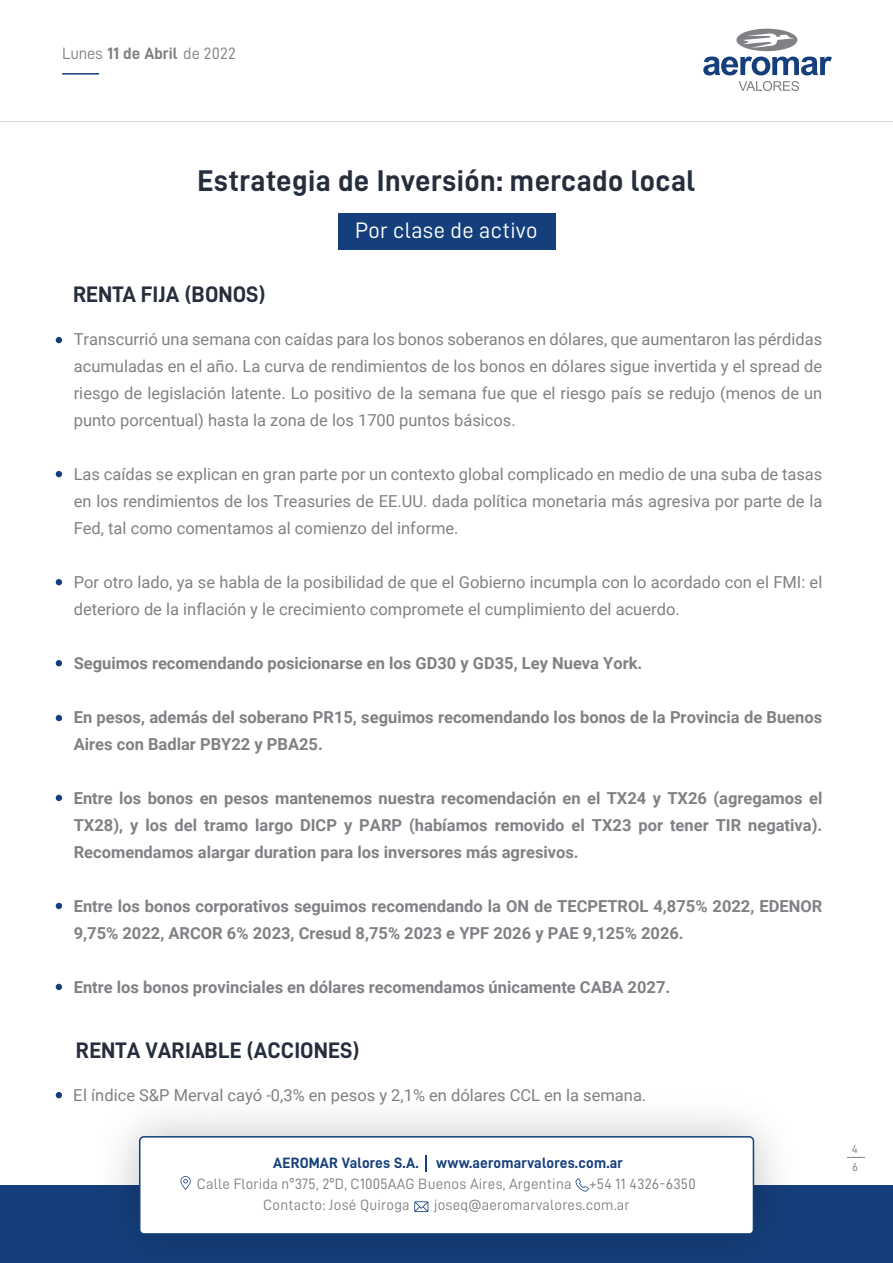
<style>
.page{position:relative;width:893px;height:1263px;background:#fff}
.page>*{position:absolute;margin:0;border:0;box-sizing:border-box;transform-origin:0 0}
.t1{font:30px "D DIN Bold";letter-spacing:.015em;color:#262e3d}
.t2{font:22.5px "D DIN Bold";color:#262e3d}
.t3{font:22.5px "D DIN";letter-spacing:.015em;color:#fff}
.t4{font:16.5px/27px "Roboto";color:#808185;text-align:justify}
.t5{font:700 16.5px/27px "Roboto";color:#808185}
.t6{font:16.5px "D DIN";letter-spacing:-.005em;color:#808185}
.t7{font:15px/21px "D DIN";letter-spacing:.015em;color:#808185}
.t8{font:15px "D DIN Bold";letter-spacing:.015em;color:#153f7c}
.t9{font:12px "D DIN";color:#808185}
.s1{font-family:"D DIN Bold"}
</style>
<div class="page">
<svg style="left:56px;top:471px;width:6px;height:6px"></svg>
<svg style="left:56px;top:579px;width:6px;height:6px"></svg>
<svg style="left:56px;top:660px;width:6px;height:6px"></svg>
<svg style="left:56px;top:715px;width:6px;height:6px"></svg>
<svg style="left:56px;top:1092px;width:6px;height:6px"></svg>
<svg style="left:56px;top:795px;width:6px;height:6px"></svg>
<svg style="left:56px;top:903px;width:6px;height:6px"></svg>
<svg style="left:56px;top:984px;width:6px;height:6px"></svg>
<svg style="left:847px;top:1157px;width:18px;height:1px"></svg>
<svg style="left:56px;top:337px;width:6px;height:6px"></svg>
<hr style="left:0;top:121px;width:893px;height:1px;background:#808185">
<svg style="left:703px;top:57px;width:129px;height:18px"></svg>
<svg style="left:738px;top:81px;width:61px;height:10px"></svg>
<div style="left:736px;top:29px;width:61px;height:22px;background:#808185;border-radius:50%"></div>
<svg style="left:743px;top:33px;width:51px;height:15px"></svg>
<hr style="left:62px;top:73px;width:37px;height:2px;background:#153f7c">
<div style="left:338px;top:213px;width:217px;height:36px;background:#153f7c"></div>
<div style="left:0;top:1185px;width:893px;height:78px;background:#153f7c"></div>
<div style="left:140px;top:1137px;width:613px;height:97px;background:#fff;border-radius:4px"></div>
<div style="left:139px;top:1136px;width:615px;height:99px;border:2px solid #153f7c;border-radius:4px"></div>
<svg style="left:425px;top:1155px;width:1px;height:17px"></svg>
<svg style="left:414px;top:1201px;width:14px;height:11px"></svg>
<svg style="left:576px;top:1178px;width:13px;height:13px"></svg>
<svg style="left:180px;top:1176px;width:11px;height:14px"></svg>
<p class="t6" style="left:62px;top:45px;width:175px">Lunes <span class="s1">11 de Abril</span> de 2022</p>
<h1 class="t1" style="left:198px;top:164px;width:499px">Estrategia de Inversión: mercado local</h1>
<h2 class="t2" style="left:73px;top:282px;width:194px">RENTA FIJA (BONOS)</h2>
<h2 class="t3" style="left:355px;top:218px;width:184px">Por clase de activo</h2>
<p class="t4" style="left:74px;top:325px;width:750px">Transcurrió una semana con caídas para los bonos soberanos en dólares, que aumentaron las pérdidas acumuladas en el año. La curva de rendimientos de los bonos en dólares sigue invertida y el spread de riesgo de legislación latente. Lo positivo de la semana fue que el riesgo país se redujo (menos de un punto porcentual) hasta la zona de los 1700 puntos básicos.</p>
<p class="t4" style="left:74px;top:460px;width:750px">Las caídas se explican en gran parte por un contexto global complicado en medio de una suba de tasas en los rendimientos de los Treasuries de EE.UU. dada política monetaria más agresiva por parte de la Fed, tal como comentamos al comienzo del informe.</p>
<p class="t4" style="left:74px;top:568px;width:750px">Por otro lado, ya se habla de la posibilidad de que el Gobierno incumpla con lo acordado con el FMI: el deterioro de la inflación y le crecimiento compromete el cumplimiento del acuerdo.</p>
<p class="t5" style="left:74px;top:649px;width:570px">Seguimos recomendando posicionarse en los GD30 y GD35, Ley Nueva York.</p>
<p class="t5" style="left:74px;top:703px;width:750px">En pesos, además del soberano PR15, seguimos recomendando los bonos de la Provincia de Buenos<br>Aires con Badlar PBY22 y PBA25.</p>
<p class="t5" style="left:74px;top:784px;width:750px;text-align:justify">Entre los bonos en pesos mantenemos nuestra recomendación en el TX24 y TX26 (agregamos el TX28), y los del tramo largo DICP y PARP (habíamos removido el TX23 por tener TIR negativa).<br>Recomendamos alargar duration para los inversores más agresivos.</p>
<p class="t5" style="left:74px;top:892px;width:750px">Entre los bonos corporativos seguimos recomendando la ON de TECPETROL 4,875% 2022, EDENOR<br>9,75% 2022, ARCOR 6% 2023, Cresud 8,75% 2023 e YPF 2026 y PAE 9,125% 2026.</p>
<p class="t5" style="left:74px;top:973px;width:598px">Entre los bonos provinciales en dólares recomendamos únicamente CABA 2027.</p>
<h2 class="t2" style="left:76px;top:1038px;width:285px">RENTA VARIABLE (ACCIONES)</h2>
<p class="t4" style="left:74px;top:1081px;width:574px">El índice S&amp;P Merval cayó -0,3% en pesos y 2,1% en dólares CCL en la semana.</p>
<p class="t8" style="left:273px;top:1154px;width:351px">AEROMAR Valores S.A. www.aeromarvalores.com.ar</p>
<p class="t7" style="left:263px;top:1173px;width:434px;text-indent:-66px">Calle Florida nº375, 2ºD, C1005AAG Buenos Aires, Argentina +54 11 4326-6350<br>Contacto: José Quiroga</p>
<p class="t7" style="left:434px;top:1194px;width:197px">joseq@aeromarvalores.com.ar</p>
<p class="t9" style="left:852px;top:1142px;width:8px">4</p>
<p class="t9" style="left:852px;top:1160px;width:8px">6</p>
</div>
